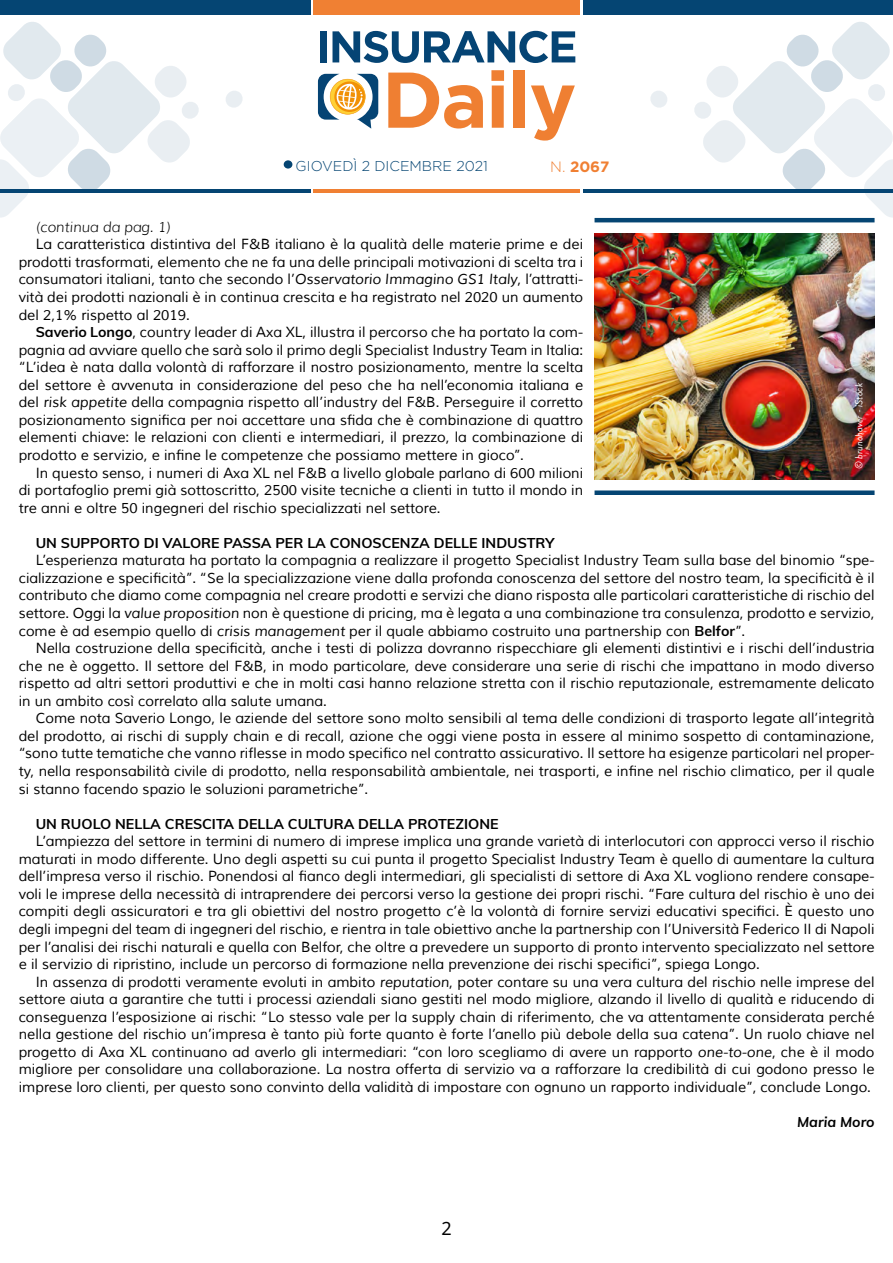
<style>
.page{position:relative;width:893px;height:1263px;background:#fff}
.page>*{position:absolute;margin:0;border:0;box-sizing:border-box;transform-origin:0 0}
.t1{font:18px "Noto Sans";color:#000}
.t2{font:700 15px "Gotham";color:#f08033}
.t3{font:14.25px/17.5px "Muli";color:#000;text-align:justify}
.t4{font:700 14.25px "Muli";color:#000}
.t5{font:300 14.25px "Gotham";color:#054573}
.t6{font:italic 300 14.25px "Muli";color:#000}
.t7{font:italic 700 14.25px "Muli";color:#000}
.t8{font:italic 10.5px "Brandon Grotesque";color:#fff}
.s1{font-weight:300}
.s2{font-style:italic}
.s3{font-weight:700}
</style>
<div class="page">
<div style="left:583px;top:0;width:310px;height:15px;background:#054573"></div>
<div style="left:314px;top:0;width:266px;height:15px;background:#f08033"></div>
<hr style="left:583px;top:189px;width:310px;height:3px;background:#054573">
<hr style="left:314px;top:189px;width:266px;height:3px;background:#f08033">
<svg style="left:650px;top:91px;width:17px;height:17px"></svg>
<svg style="left:226px;top:91px;width:17px;height:17px"></svg>
<svg style="left:693px;top:22px;width:200px;height:197px"></svg>
<svg style="left:0;top:22px;width:200px;height:196px"></svg>
<svg style="left:318px;top:74px;width:60px;height:55px"></svg>
<svg style="left:388px;top:73px;width:95px;height:56px"></svg>
<svg style="left:491px;top:70px;width:13px;height:58px"></svg>
<div style="left:513px;top:70px;width:12px;height:58px;background:#ef7f32"></div>
<svg style="left:531px;top:85px;width:44px;height:56px"></svg>
<div style="left:320px;top:31px;width:7px;height:31px;background:#054474"></div>
<svg style="left:332px;top:31px;width:243px;height:32px"></svg>
<hr style="left:0;top:189px;width:310px;height:3px;background:#054573">
<div style="left:0;top:0;width:310px;height:15px;background:#054573"></div>
<div style="left:284px;top:160px;width:8px;height:9px;background:#054573;border-radius:50%"></div>
<img style="left:595px;top:233px;width:279px;height:247px">
<hr style="left:595px;top:218px;width:279px;height:4px;background:#054573">
<div style="left:595px;top:490px;width:279px;height:5px;background:#054573"></div>
<p class="t5" style="left:296px;top:158px;width:194px">GIOVEDÌ 2 DICEMBRE 2021</p>
<p class="t2" style="left:550px;top:158px;width:61px"><span class="s1">N.</span> 2067</p>
<p class="t6" style="left:36px;top:218px;width:136px">(continua da pag. 1)</p>
<p class="t3" style="left:19px;top:236px;width:566px;text-indent:17px">La caratteristica distintiva del F&amp;B italiano è la qualità delle materie prime e dei prodotti trasformati, elemento che ne fa una delle principali motivazioni di scelta tra i consumatori italiani, tanto che secondo l’<span class="s2">Osservatorio Immagino GS1 Italy</span>, l’attratti&shy;vità dei prodotti nazionali è in continua crescita e ha registrato nel 2020 un aumento del 2,1% rispetto al 2019.</p>
<p class="t3" style="left:19px;top:324px;width:566px;text-indent:17px"><span class="s3">Saverio Longo</span>, country leader di Axa XL, illustra il percorso che ha portato la com&shy;pagnia ad avviare quello che sarà solo il primo degli Specialist Industry Team in Italia: “L’idea è nata dalla volontà di rafforzare il nostro posizionamento, mentre la scelta del settore è avvenuta in considerazione del peso che ha nell’economia italiana e del <span class="s2">risk appetite</span> della compagnia rispetto all’industry del F&amp;B. Perseguire il corretto posizionamento significa per noi accettare una sfida che è combinazione di quattro elementi chiave: le relazioni con clienti e intermediari, il prezzo, la combinazione di prodotto e servizio, e infine le competenze che possiamo mettere in gioco”.</p>
<p class="t3" style="left:19px;top:464px;width:566px;text-indent:17px">In questo senso, i numeri di Axa XL nel F&amp;B a livello globale parlano di 600 milioni di portafoglio premi già sottoscritto, 2500 visite tecniche a clienti in tutto il mondo in tre anni e oltre 50 ingegneri del rischio specializzati nel settore.</p>
<p class="t4" style="left:36px;top:532px;width:520px">UN SUPPORTO DI VALORE PASSA PER LA CONOSCENZA DELLE INDUSTRY</p>
<p class="t3" style="left:19px;top:552px;width:857px;text-indent:17px">L’esperienza maturata ha portato la compagnia a realizzare il progetto Specialist Industry Team sulla base del binomio “spe&shy;cializzazione e specificità”. “Se la specializzazione viene dalla profonda conoscenza del settore del nostro team, la specificità è il contributo che diamo come compagnia nel creare prodotti e servizi che diano risposta alle particolari caratteristiche di rischio del settore. Oggi la <span class="s2">value proposition</span> non è questione di pricing, ma è legata a una combinazione tra consulenza, prodotto e servizio, come è ad esempio quello di <span class="s2">crisis management</span> per il quale abbiamo costruito una partnership con <span class="s3">Belfor</span>”.</p>
<p class="t3" style="left:19px;top:640px;width:857px;text-indent:17px">Nella costruzione della specificità, anche i testi di polizza dovranno rispecchiare gli elementi distintivi e i rischi dell’industria che ne è oggetto. Il settore del F&amp;B, in modo particolare, deve considerare una serie di rischi che impattano in modo diverso rispetto ad altri settori produttivi e che in molti casi hanno relazione stretta con il rischio reputazionale, estremamente delicato in un ambito così correlato alla salute umana.</p>
<p class="t3" style="left:19px;top:710px;width:857px;text-indent:17px">Come nota Saverio Longo, le aziende del settore sono molto sensibili al tema delle condizioni di trasporto legate all’integrità del prodotto, ai rischi di supply chain e di recall, azione che oggi viene posta in essere al minimo sospetto di contaminazione, “sono tutte tematiche che vanno riflesse in modo specifico nel contratto assicurativo. Il settore ha esigenze particolari nel proper&shy;ty, nella responsabilità civile di prodotto, nella responsabilità ambientale, nei trasporti, e infine nel rischio climatico, per il quale si stanno facendo spazio le soluzioni parametriche”.</p>
<p class="t4" style="left:36px;top:813px;width:464px">UN RUOLO NELLA CRESCITA DELLA CULTURA DELLA PROTEZIONE</p>
<p class="t3" style="left:19px;top:833px;width:857px;text-indent:17px">L’ampiezza del settore in termini di numero di imprese implica una grande varietà di interlocutori con approcci verso il rischio maturati in modo differente. Uno degli aspetti su cui punta il progetto Specialist Industry Team è quello di aumentare la cultura dell’impresa verso il rischio. Ponendosi al fianco degli intermediari, gli specialisti di settore di Axa XL vogliono rendere consape&shy;voli le imprese della necessità di intraprendere dei percorsi verso la gestione dei propri rischi. “Fare cultura del rischio è uno dei compiti degli assicuratori e tra gli obiettivi del nostro progetto c’è la volontà di fornire servizi educativi specifici. È questo uno degli impegni del team di ingegneri del rischio, e rientra in tale obiettivo anche la partnership con l’Università Federico II di Napoli per l’analisi dei rischi naturali e quella con Belfor, che oltre a prevedere un supporto di pronto intervento specializzato nel settore e il servizio di ripristino, include un percorso di formazione nella prevenzione dei rischi specifici”, spiega Longo.</p>
<p class="t3" style="left:19px;top:973px;width:857px;text-indent:17px">In assenza di prodotti veramente evoluti in ambito <span class="s2">reputation</span>, poter contare su una vera cultura del rischio nelle imprese del settore aiuta a garantire che tutti i processi aziendali siano gestiti nel modo migliore, alzando il livello di qualità e riducendo di conseguenza l’esposizione ai rischi: “Lo stesso vale per la supply chain di riferimento, che va attentamente considerata perché nella gestione del rischio un’impresa è tanto più forte quanto è forte l’anello più debole della sua catena”. Un ruolo chiave nel progetto di Axa XL continuano ad averlo gli intermediari: “con loro scegliamo di avere un rapporto <span class="s2">one-to-one</span>, che è il modo migliore per consolidare una collaborazione. La nostra offerta di servizio va a rafforzare la credibilità di cui godono presso le imprese loro clienti, per questo sono convinto della validità di impostare con ognuno un rapporto individuale”, conclude Longo.</p>
<p class="t7" style="left:797px;top:1111px;width:79px">Maria Moro</p>
<p class="t8" style="left:852px;top:469px;width:88px;rotate:-90deg">© brunohaver - iStock</p>
<p class="t1" style="left:441px;top:1216px;width:12px">2</p>
</div>
